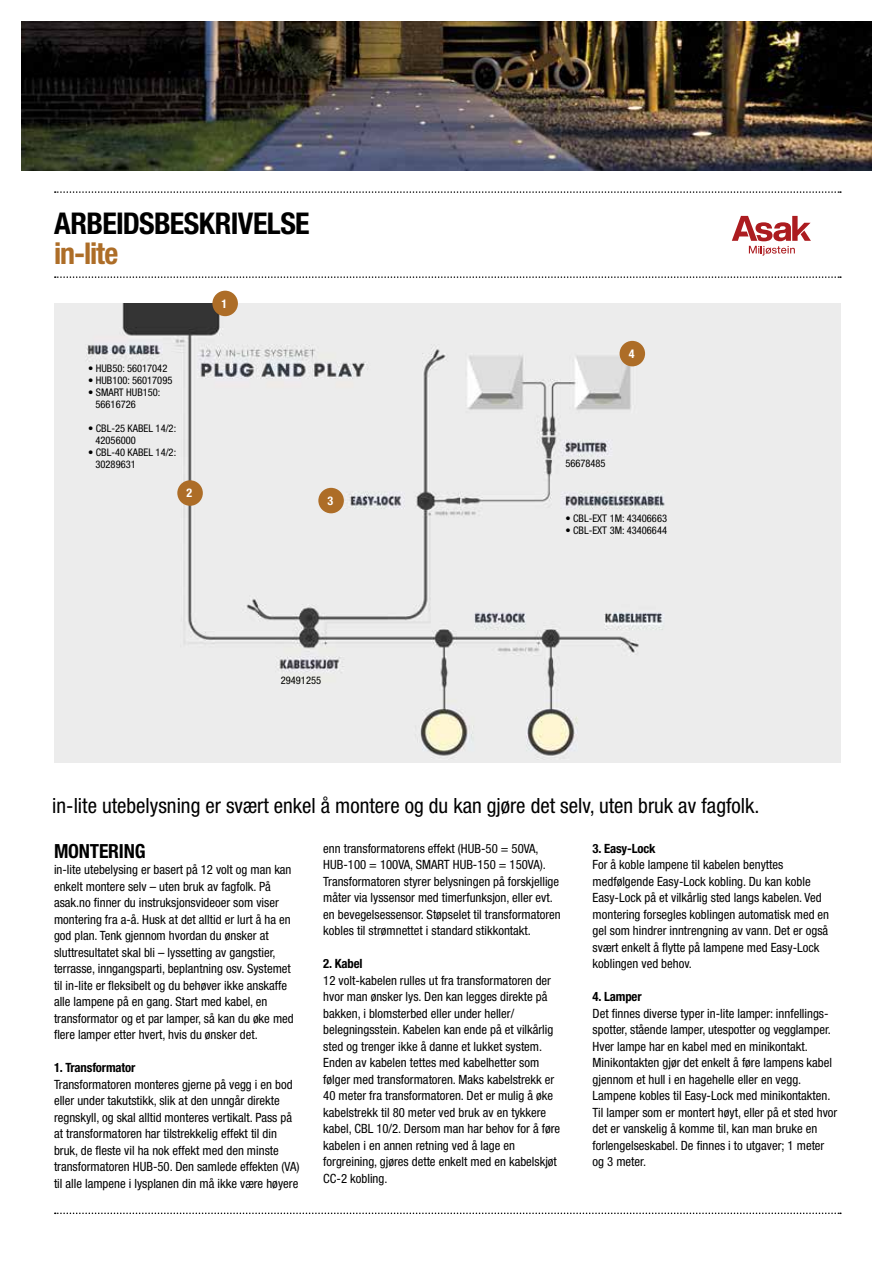
<style>
.page{position:relative;width:893px;height:1263px;background:#fff}
.page>*{position:absolute;margin:0;border:0;box-sizing:border-box;transform-origin:0 0}
.t1{font:700 condensed 30px "Helvetica Neue LT Pro";letter-spacing:-.025em;color:#000}
.t2{font:700 condensed 30px "Helvetica Neue LT Pro";letter-spacing:-.035em;color:#ad6d27}
.t3{font:condensed 21px "Helvetica Neue LT Pro";color:#000}
.t4{font:700 condensed 19.5px "Helvetica Neue LT Pro";letter-spacing:-.01em;color:#000}
.t5{font:condensed 12.75px/16.5px "Helvetica Neue LT Pro";color:#000}
.t6{font:700 condensed 12.75px "Helvetica Neue LT Pro";letter-spacing:-.01em;color:#000}
.t7{font:700 condensed 12px "Helvetica Neue LT Pro";color:#fff}
.t8{font:condensed 10.5px/12px "Helvetica Neue LT Pro";color:#000}
</style>
<div class="page">
<div style="left:54px;top:303px;width:787px;height:460px;background:#ececec"></div>
<img style="left:86px;top:303px;width:579px;height:455px">
<div style="left:212px;top:291px;width:26px;height:25px;background:#ad6d27;border-radius:50%"></div>
<div style="left:177px;top:480px;width:26px;height:26px;background:#ad6d27;border-radius:50%"></div>
<div style="left:318px;top:488px;width:26px;height:25px;background:#ad6d27;border-radius:50%"></div>
<div style="left:620px;top:341px;width:25px;height:25px;background:#ad6d27;border-radius:50%"></div>
<svg style="left:55px;top:276px;width:786px;height:2px"></svg>
<svg style="left:55px;top:191px;width:786px;height:2px"></svg>
<svg style="left:55px;top:1212px;width:786px;height:2px"></svg>
<img style="left:21px;top:21px;width:851px;height:149px">
<svg style="left:732px;top:216px;width:79px;height:40px"></svg>
<h1 class="t1" style="left:54px;top:205px;width:257px">ARBEIDSBESKRIVELSE</h1>
<h1 class="t2" style="left:54px;top:235px;width:66px">in-lite</h1>
<p class="t8" style="left:88px;top:362px;width:81px">• HUB50: 56017042</p>
<p class="t8" style="left:88px;top:374px;width:86px">• HUB100: 56017095</p>
<p class="t8" style="left:96px;top:386px;width:66px;text-indent:-7px">• SMART HUB150:<br>56616726</p>
<p class="t8" style="left:96px;top:422px;width:82px;text-indent:-7px">• CBL-25 KABEL 14/2:<br>42056000</p>
<p class="t8" style="left:96px;top:446px;width:82px;text-indent:-7px">• CBL-40 KABEL 14/2:<br>30289631</p>
<p class="t7" style="left:186px;top:486px;width:7px">2</p>
<p class="t7" style="left:222px;top:296px;width:7px">1</p>
<p class="t7" style="left:327px;top:493px;width:7px">3</p>
<p class="t8" style="left:281px;top:675px;width:42px">29491255</p>
<p class="t7" style="left:629px;top:346px;width:7px">4</p>
<p class="t8" style="left:565px;top:457px;width:42px">56678485</p>
<p class="t8" style="left:565px;top:512px;width:103px">• CBL-EXT 1M: 43406663</p>
<p class="t8" style="left:565px;top:524px;width:103px">• CBL-EXT 3M: 43406644</p>
<h2 class="t3" style="left:52px;top:793px;width:709px">in-lite utebelysning er svært enkel å montere og du kan gjøre det selv, uten bruk av fagfolk.</h2>
<h3 class="t4" style="left:54px;top:839px;width:93px">MONTERING</h3>
<p class="t5" style="left:54px;top:861px;width:241px">in-lite utebelysing er basert på 12 volt og man kan enkelt montere selv – uten bruk av fagfolk. På asak.no finner du instruksjonsvideoer som viser montering fra a-å. Husk at det alltid er lurt å ha en god plan. Tenk gjennom hvordan du ønsker at sluttresultatet skal bli – lyssetting av gangstier, terrasse, inngangsparti, beplantning osv. Systemet til in-lite er fleksibelt og du behøver ikke anskaffe alle lampene på en gang. Start med kabel, en transformator og et par lamper, så kan du øke med flere lamper etter hvert, hvis du ønsker det.</p>
<p class="t6" style="left:54px;top:1060px;width:83px">1. Transformator</p>
<p class="t5" style="left:54px;top:1076px;width:247px">Transformatoren monteres gjerne på vegg i en bod eller under takutstikk, slik at den unngår direkte regnskyll, og skal alltid monteres vertikalt. Pass på at transformatoren har tilstrekkelig effekt til din bruk, de fleste vil ha nok effekt med den minste transformatoren HUB-50. Den samlede effekten (VA) til alle lampene i lysplanen din må ikke være høyere</p>
<p class="t5" style="left:323px;top:840px;width:239px">enn transformatorens effekt (HUB-50 = 50VA, HUB-100 = 100VA, SMART HUB-150 = 150VA).<br>Transformatoren styrer belysningen på forskjellige måter via lyssensor med timerfunksjon, eller evt. en bevegelsessensor. Støpselet til transformatoren kobles til strømnettet i standard stikkontakt.</p>
<p class="t6" style="left:323px;top:956px;width:41px">2. Kabel</p>
<p class="t5" style="left:323px;top:972px;width:238px">12 volt-kabelen rulles ut fra transformatoren der hvor man ønsker lys. Den kan legges direkte på bakken, i blomsterbed eller under heller/ belegningsstein. Kabelen kan ende på et vilkårlig sted og trenger ikke å danne et lukket system.<br>Enden av kabelen tettes med kabelhetter som følger med transformatoren. Maks kabelstrekk er 40 meter fra transformatoren. Det er mulig å øke kabelstrekk til 80 meter ved bruk av en tykkere kabel, CBL 10/2. Dersom man har behov for å føre kabelen i en annen retning ved å lage en forgreining, gjøres dette enkelt med en kabelskjøt CC-2 kobling.</p>
<p class="t6" style="left:593px;top:840px;width:64px">3. Easy-Lock</p>
<p class="t5" style="left:593px;top:856px;width:238px">For å koble lampene til kabelen benyttes medfølgende Easy-Lock kobling. Du kan koble Easy-Lock på et vilkårlig sted langs kabelen. Ved montering forsegles koblingen automatisk med en gel som hindrer inntrengning av vann. Det er også svært enkelt å flytte på lampene med Easy-Lock koblingen ved behov.</p>
<p class="t6" style="left:593px;top:989px;width:50px">4. Lamper</p>
<p class="t5" style="left:593px;top:1005px;width:246px">Det finnes diverse typer in-lite lamper: innfellings&shy;spotter, stående lamper, utespotter og vegglamper.<br>Hver lampe har en kabel med en minikontakt.<br>Minikontakten gjør det enkelt å føre lampens kabel gjennom et hull i en hagehelle eller en vegg.<br>Lampene kobles til Easy-Lock med minikontakten.<br>Til lamper som er montert høyt, eller på et sted hvor det er vanskelig å komme til, kan man bruke en forlengelseskabel. De finnes i to utgaver; 1 meter og 3 meter.</p>
</div>
